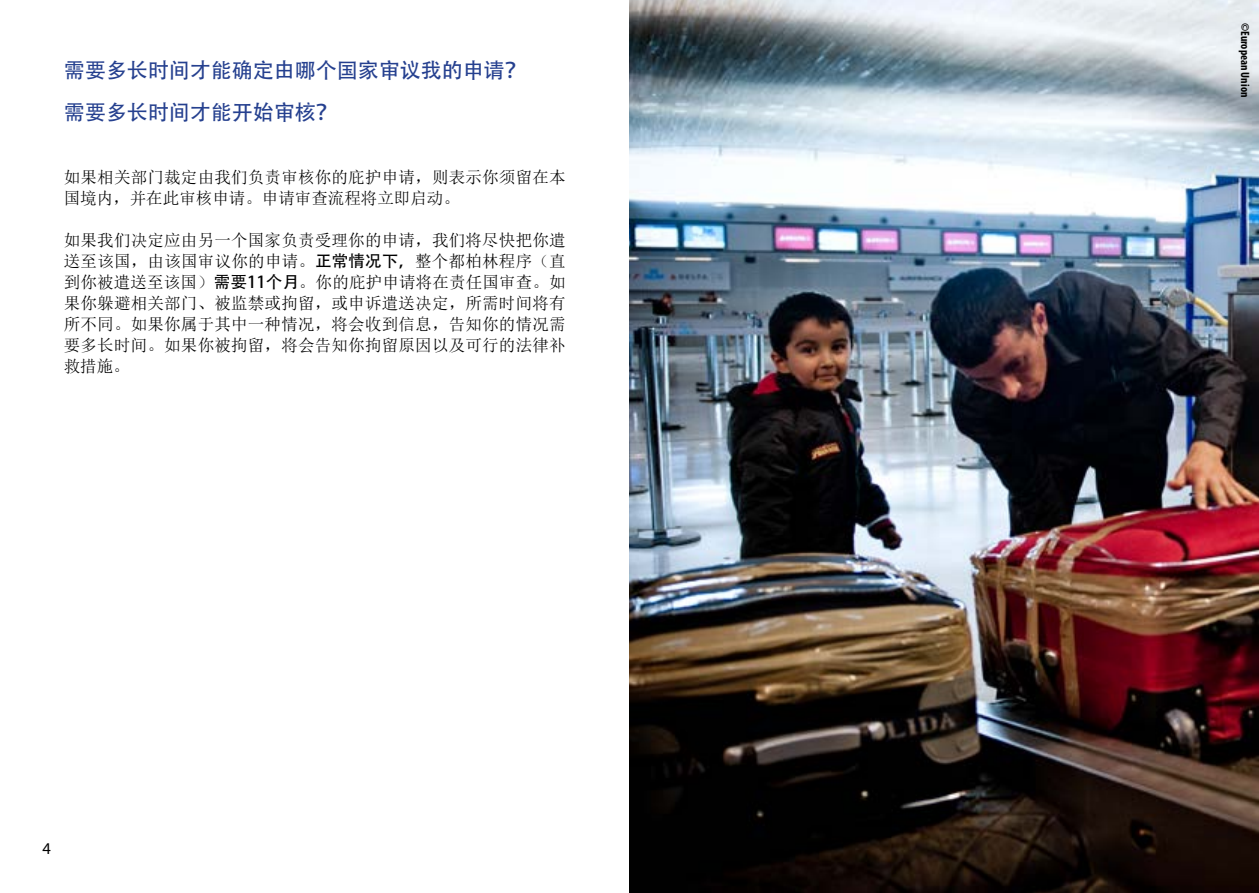
<style>
.page{position:relative;width:1259px;height:893px;background:#fff}
.page>*{position:absolute;margin:0;border:0;box-sizing:border-box;transform-origin:0 0}
.Default_question{font:21px "Adobe Heiti Std";color:#25408f}
.väliotsikko{font:16.5px/21px "Sim Sun";letter-spacing:.015em;color:#000}
.t1{font:16.5px "Myriad Pro";color:#000}
.Footnote_Text{font:700 condensed 12px "Myriad Pro";color:#000}
.s1{font-family:"Adobe Heiti Std"}
</style>
<div class="page">
<img style="left:629px;top:0;width:630px;height:893px">
<p class="Default_question" style="left:64px;top:58px;width:464px">需要多长时间才能确定由哪个国家审议我的申请？</p>
<p class="Default_question" style="left:64px;top:100px;width:274px">需要多长时间才能开始审核？</p>
<h3 class="väliotsikko" style="left:64px;top:167px;width:503px">如果相关部门裁定由我们负责审核你的庇护申请，则表示你须留在本国境内，并在此审核申请。申请审查流程将立即启动。</h3>
<h3 class="väliotsikko" style="left:64px;top:230px;width:503px;text-align:justify">如果我们决定应由另一个国家负责受理你的申请，我们将尽快把你遣送至该国，由该国审议你的申请。<span class="s1">正常情况下，</span>整个都柏林程序（直到你被遣送至该国）<span class="s1">需要11个月</span>。你的庇护申请将在责任国审查。如果你躲避相关部门、被监禁或拘留，或申诉遣送决定，所需时间将有所不同。如果你属于其中一种情况，将会收到信息，告知你的情况需要多长时间。如果你被拘留，将会告知你拘留原因以及可行的法律补救措施。</h3>
<p class="t1" style="left:43px;top:839px;width:10px">4</p>
<p class="Footnote_Text" style="left:1252px;top:23px;width:76px;rotate:90deg">©European Union</p>
</div>
